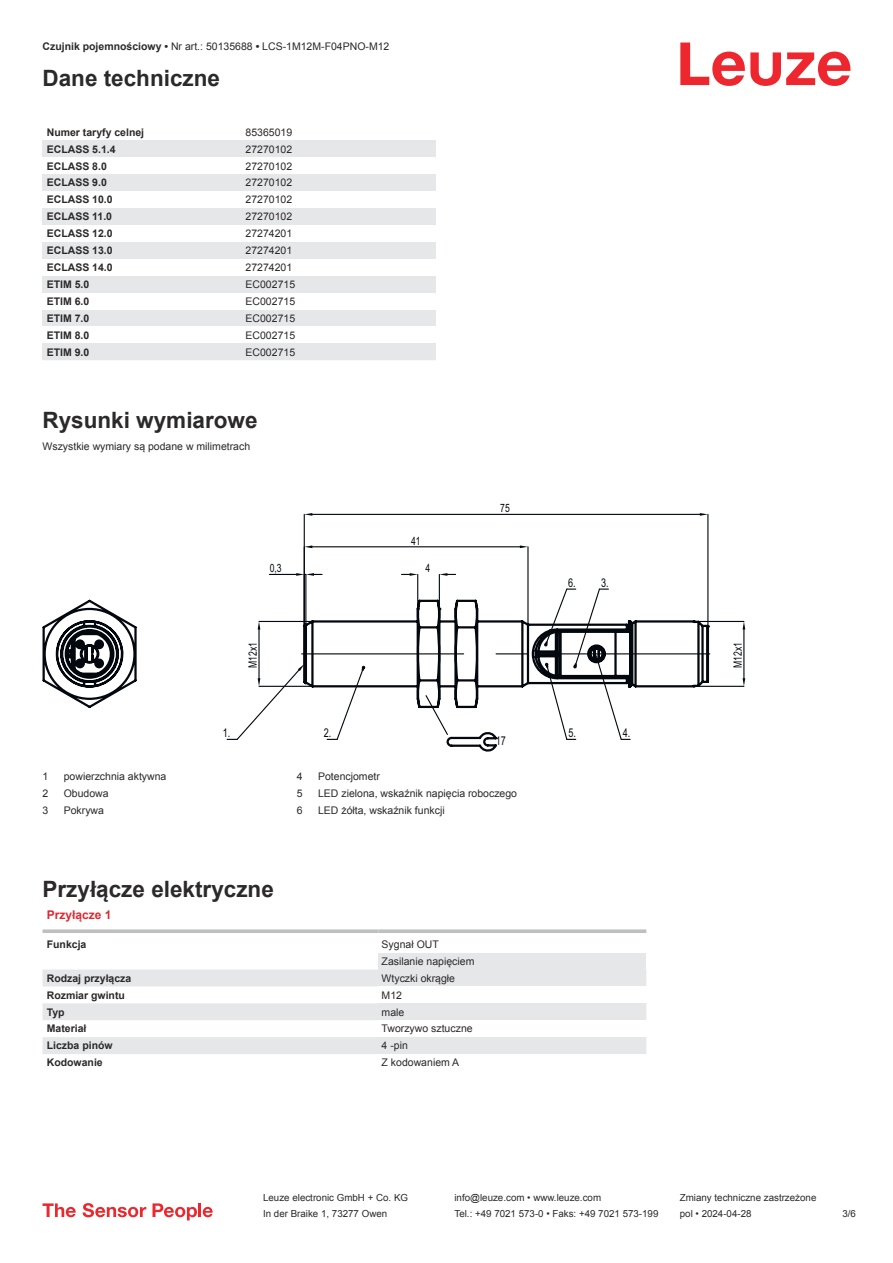
<style>
.page{position:relative;width:893px;height:1263px;background:#fff}
.page>*{position:absolute;margin:0;border:0;box-sizing:border-box;transform-origin:0 0}
.t1{font:700 22.5px "Arial";color:#2b292a}
.t2{font:12.15px "Arial";color:#03080e;scale:.75 1}
.t3{font:700 12px "Arial";color:#db2a30}
.t4{font:11.4px "Arial";color:#03080e;scale:.75 1}
.t5{font:10.5px/17px "Arial";color:#2b292a}
.t6{font:700 10.5px "Arial";color:#2b292a}
.t7{font:9.75px "Arial";color:#2b292a}
.s1{font-weight:700}
</style>
<div class="page">
<svg style="left:680px;top:43px;width:170px;height:43px"></svg>
<div style="left:43px;top:140px;width:199px;height:17px;background:#e6e7e9"></div>
<div style="left:242px;top:140px;width:194px;height:17px;background:#e6e7e9"></div>
<div style="left:43px;top:174px;width:199px;height:17px;background:#e6e7e9"></div>
<div style="left:242px;top:174px;width:194px;height:17px;background:#e6e7e9"></div>
<div style="left:43px;top:208px;width:199px;height:17px;background:#e6e7e9"></div>
<div style="left:242px;top:208px;width:194px;height:17px;background:#e6e7e9"></div>
<div style="left:43px;top:242px;width:199px;height:17px;background:#e6e7e9"></div>
<div style="left:242px;top:242px;width:194px;height:17px;background:#e6e7e9"></div>
<div style="left:43px;top:276px;width:199px;height:17px;background:#e6e7e9"></div>
<div style="left:242px;top:276px;width:194px;height:17px;background:#e6e7e9"></div>
<div style="left:43px;top:310px;width:199px;height:16px;background:#e6e7e9"></div>
<div style="left:242px;top:310px;width:194px;height:16px;background:#e6e7e9"></div>
<div style="left:43px;top:343px;width:199px;height:17px;background:#e6e7e9"></div>
<div style="left:242px;top:343px;width:194px;height:17px;background:#e6e7e9"></div>
<svg style="left:43px;top:969px;width:335px;height:85px;fill:#e6e7e9"></svg>
<svg style="left:43px;top:929px;width:335px;height:4px"></svg>
<svg style="left:378px;top:929px;width:268px;height:4px"></svg>
<div style="left:378px;top:953px;width:268px;height:16px;background:#e6e7e9"></div>
<div style="left:378px;top:969px;width:268px;height:17px;background:#e6e7e9"></div>
<div style="left:378px;top:1003px;width:268px;height:17px;background:#e6e7e9"></div>
<div style="left:378px;top:1037px;width:268px;height:17px;background:#e6e7e9"></div>
<svg style="left:43px;top:1203px;width:33px;height:14px"></svg>
<svg style="left:83px;top:1203px;width:63px;height:14px"></svg>
<svg style="left:153px;top:1203px;width:44px;height:17px"></svg>
<hr style="left:198px;top:1203px;width:3px;height:14px;background:#ed272d">
<svg style="left:203px;top:1207px;width:10px;height:10px"></svg>
<hr style="left:694px;top:621px;width:50px;height:1px;background:#03080e">
<hr style="left:694px;top:686px;width:50px;height:1px;background:#03080e">
<hr style="left:743px;top:629px;width:1px;height:49px;background:#03080e">
<svg style="left:743px;top:621px;width:2px;height:8px"></svg>
<svg style="left:743px;top:678px;width:2px;height:8px"></svg>
<hr style="left:707px;top:514px;width:1px;height:112px;background:#03080e">
<hr style="left:304px;top:514px;width:1px;height:111px;background:#03080e">
<hr style="left:312px;top:514px;width:388px;height:1px;background:#03080e">
<svg style="left:700px;top:513px;width:8px;height:3px"></svg>
<svg style="left:304px;top:513px;width:8px;height:3px"></svg>
<hr style="left:527px;top:547px;width:2px;height:77px;background:#03080e">
<hr style="left:312px;top:546px;width:208px;height:1px;background:#03080e">
<svg style="left:304px;top:545px;width:8px;height:3px"></svg>
<svg style="left:520px;top:545px;width:8px;height:3px"></svg>
<hr style="left:439px;top:574px;width:1px;height:35px;background:#03080e">
<hr style="left:417px;top:574px;width:1px;height:35px;background:#03080e">
<svg style="left:439px;top:573px;width:17px;height:3px"></svg>
<svg style="left:402px;top:573px;width:16px;height:3px"></svg>
<hr style="left:305px;top:574px;width:1px;height:50px;background:#03080e">
<svg style="left:269px;top:573px;width:53px;height:3px"></svg>
<svg style="left:43px;top:599px;width:94px;height:109px"></svg>
<svg style="left:227px;top:588px;width:483px;height:153px"></svg>
<p class="t5" style="left:43px;top:39px;width:348px"><span class="s1">Czujnik pojemnościowy •</span> Nr art.: 50135688 <span class="s1">•</span> LCS-1M12M-F04PNO-M12</p>
<h1 class="t1" style="left:43px;top:70px;width:179px">Dane techniczne</h1>
<p class="t6" style="left:47px;top:128px;width:99px">Numer taryfy celnej</p>
<p class="t5" style="left:246px;top:124px;width:48px">85365019</p>
<p class="t6" style="left:47px;top:142px;width:70px">ECLASS 5.1.4</p>
<p class="t5" style="left:246px;top:141px;width:48px">27270102</p>
<p class="t6" style="left:47px;top:158px;width:62px">ECLASS 8.0</p>
<p class="t5" style="left:246px;top:158px;width:48px">27270102</p>
<p class="t6" style="left:47px;top:175px;width:62px">ECLASS 9.0</p>
<p class="t5" style="left:246px;top:175px;width:48px">27270102</p>
<p class="t6" style="left:47px;top:192px;width:67px">ECLASS 10.0</p>
<p class="t5" style="left:246px;top:192px;width:48px">27270102</p>
<p class="t6" style="left:47px;top:209px;width:67px">ECLASS 11.0</p>
<p class="t5" style="left:246px;top:209px;width:48px">27270102</p>
<p class="t6" style="left:47px;top:226px;width:67px">ECLASS 12.0</p>
<p class="t5" style="left:246px;top:226px;width:48px">27274201</p>
<p class="t6" style="left:47px;top:243px;width:67px">ECLASS 13.0</p>
<p class="t5" style="left:246px;top:243px;width:48px">27274201</p>
<p class="t6" style="left:47px;top:260px;width:67px">ECLASS 14.0</p>
<p class="t5" style="left:246px;top:260px;width:48px">27274201</p>
<p class="t6" style="left:47px;top:277px;width:44px">ETIM 5.0</p>
<p class="t5" style="left:246px;top:277px;width:51px">EC002715</p>
<p class="t6" style="left:47px;top:294px;width:44px">ETIM 6.0</p>
<p class="t5" style="left:246px;top:294px;width:51px">EC002715</p>
<p class="t6" style="left:47px;top:311px;width:44px">ETIM 7.0</p>
<p class="t5" style="left:246px;top:311px;width:51px">EC002715</p>
<p class="t6" style="left:47px;top:328px;width:44px">ETIM 8.0</p>
<p class="t5" style="left:246px;top:327px;width:51px">EC002715</p>
<p class="t6" style="left:47px;top:344px;width:44px">ETIM 9.0</p>
<p class="t5" style="left:246px;top:344px;width:51px">EC002715</p>
<h1 class="t1" style="left:43px;top:404px;width:217px">Rysunki wymiarowe</h1>
<p class="t5" style="left:43px;top:438px;width:209px">Wszystkie wymiary są podane w milimetrach</p>
<p class="t4" style="left:411px;top:536px;width:14px">41</p>
<p class="t4" style="left:270px;top:564px;width:17px">0,3</p>
<p class="t4" style="left:425px;top:564px;width:8px">4</p>
<p class="t4" style="left:249px;top:668px;width:36px;rotate:-90deg">M12x1</p>
<p class="t4" style="left:500px;top:504px;width:14px">75</p>
<p class="t2" style="left:568px;top:578px;width:56px">6. 3.</p>
<p class="t5" style="left:43px;top:768px;width:7px">1</p>
<p class="t5" style="left:64px;top:768px;width:104px">powierzchnia aktywna</p>
<p class="t5" style="left:43px;top:785px;width:7px">2</p>
<p class="t5" style="left:64px;top:785px;width:46px">Obudowa</p>
<p class="t5" style="left:43px;top:802px;width:7px">3</p>
<p class="t5" style="left:64px;top:802px;width:42px">Pokrywa</p>
<p class="t2" style="left:223px;top:728px;width:12px">1.</p>
<p class="t2" style="left:324px;top:728px;width:12px">2.</p>
<p class="t2" style="left:568px;top:728px;width:12px">5.</p>
<p class="t2" style="left:496px;top:737px;width:15px">17</p>
<p class="t5" style="left:297px;top:768px;width:7px">4</p>
<p class="t5" style="left:318px;top:767px;width:63px">Potencjometr</p>
<p class="t5" style="left:297px;top:785px;width:7px">5</p>
<p class="t5" style="left:318px;top:784px;width:200px">LED zielona, wskaźnik napięcia roboczego</p>
<p class="t5" style="left:297px;top:802px;width:7px">6</p>
<p class="t5" style="left:318px;top:801px;width:128px">LED żółta, wskaźnik funkcji</p>
<p class="t2" style="left:623px;top:728px;width:12px">4.</p>
<h1 class="t1" style="left:43px;top:873px;width:233px">Przyłącze elektryczne</h1>
<p class="t3" style="left:47px;top:906px;width:66px">Przyłącze 1</p>
<p class="t6" style="left:47px;top:940px;width:41px">Funkcja</p>
<p class="t5" style="left:382px;top:936px;width:94px">Sygnał OUT<br>Zasilanie napięciem</p>
<p class="t6" style="left:47px;top:971px;width:86px">Rodzaj przyłącza</p>
<p class="t5" style="left:382px;top:969px;width:75px">Wtyczki okrągłe</p>
<p class="t6" style="left:47px;top:987px;width:80px">Rozmiar gwintu</p>
<p class="t5" style="left:382px;top:987px;width:22px">M12</p>
<p class="t6" style="left:47px;top:1008px;width:19px">Typ</p>
<p class="t5" style="left:382px;top:1003px;width:24px">male</p>
<p class="t6" style="left:47px;top:1021px;width:41px">Materiał</p>
<p class="t5" style="left:382px;top:1021px;width:93px">Tworzywo sztuczne</p>
<p class="t6" style="left:47px;top:1038px;width:67px">Liczba pinów</p>
<p class="t5" style="left:382px;top:1038px;width:28px">4 -pin</p>
<p class="t6" style="left:47px;top:1055px;width:58px">Kodowanie</p>
<p class="t5" style="left:382px;top:1055px;width:79px">Z kodowaniem A</p>
<p class="t4" style="left:734px;top:668px;width:36px;rotate:-90deg">M12x1</p>
<p class="t7" style="left:263px;top:1191px;width:146px">Leuze electronic GmbH + Co. KG</p>
<p class="t7" style="left:454px;top:1191px;width:148px">info@leuze.com • www.leuze.com</p>
<p class="t7" style="left:680px;top:1191px;width:138px">Zmiany techniczne zastrzeżone</p>
<p class="t7" style="left:263px;top:1210px;width:126px">In der Braike 1, 73277 Owen</p>
<p class="t7" style="left:454px;top:1207px;width:205px">Tel.: +49 7021 573-0 • Faks: +49 7021 573-199</p>
<p class="t7" style="left:680px;top:1207px;width:73px">pol • 2024-04-28</p>
<p class="t7" style="left:842px;top:1210px;width:15px">3 /6</p>
</div>
